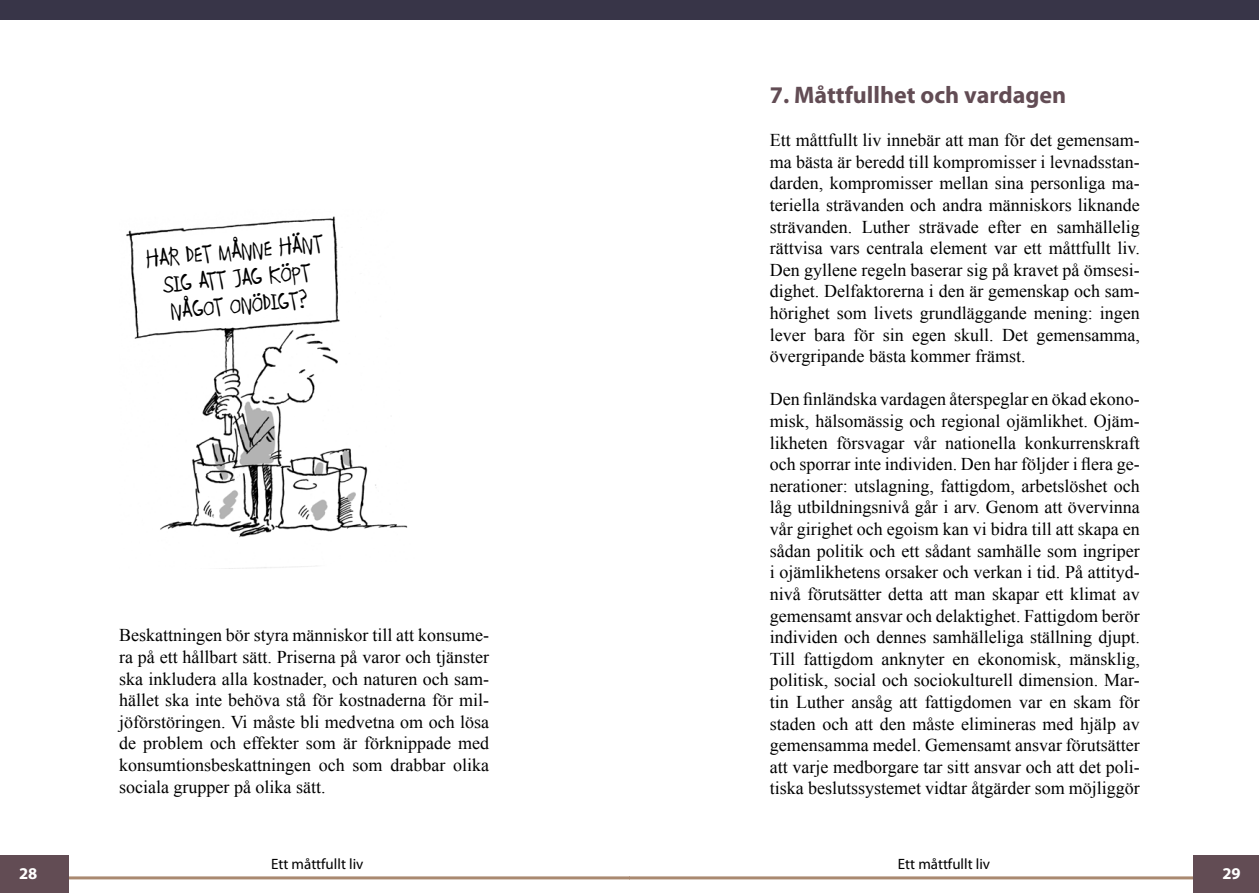
<style>
.page{position:relative;width:1259px;height:893px;background:#fff}
.page>*{position:absolute;margin:0;border:0;box-sizing:border-box;transform-origin:0 0}
.t1{font:25.5px/27px "Boopee";color:#000;text-align:center}
.t2{font:700 24px "Myriad Pro";color:#624c54}
.t3{font:18px/21.6px "Times New Roman";color:#000;text-align:justify}
.t4{font:700 16.5px "Myriad Pro";color:#fff}
.t5{font:15px "Myriad Pro";color:#000}
</style>
<div class="page">
<hr style="left:0;top:876px;width:629px;height:3px;background:#a98970">
<div style="left:0;top:856px;width:68px;height:37px;background:#624c54"></div>
<div style="left:0;top:0;width:629px;height:20px;background:#383548"></div>
<hr style="left:629px;top:876px;width:630px;height:3px;background:#a98970">
<div style="left:1193px;top:856px;width:66px;height:37px;background:#624c54"></div>
<div style="left:629px;top:0;width:630px;height:20px;background:#383548"></div>
<img style="left:126px;top:216px;width:282px;height:352px">
<svg style="left:138px;top:223px;width:195px;height:103px"></svg>
<h1 class="t1" style="left:145px;top:247px;width:179px;rotate:-5deg">Har det månne hänt sig att jag köpt något onödigt?</h1>
<p class="t4" style="left:19px;top:863px;width:20px">28</p>
<p class="t3" style="left:119px;top:624px;width:371px">Beskattningen bör styra människor till att konsume&shy;ra på ett hållbart sätt. Priserna på varor och tjänster ska inkludera alla kostnader, och naturen och sam&shy;hället ska inte behöva stå för kostnaderna för mil&shy;jöförstöringen. Vi måste bli medvetna om och lösa de problem och effekter som är förknippade med konsumtionsbeskattningen och som drabbar olika sociala grupper på olika sätt.</p>
<p class="t5" style="left:271px;top:854px;width:94px">Ett måttfullt liv</p>
<h2 class="t2" style="left:770px;top:79px;width:298px">7. Måttfullhet och vardagen</h2>
<p class="t3" style="left:770px;top:129px;width:371px">Ett måttfullt liv innebär att man för det gemensam&shy;ma bästa är beredd till kompromisser i levnadsstan&shy;darden, kompromisser mellan sina personliga ma&shy;teriella strävanden och andra människors liknande strävanden. Luther strävade efter en samhällelig rättvisa vars centrala element var ett måttfullt liv.<br>Den gyllene regeln baserar sig på kravet på ömsesi&shy;dighet. Delfaktorerna i den är gemenskap och sam&shy;hörighet som livets grundläggande mening: ingen lever bara för sin egen skull. Det gemensamma, övergripande bästa kommer främst.</p>
<p class="t3" style="left:770px;top:388px;width:371px">Den finländska vardagen återspeglar en ökad ekono&shy;misk, hälsomässig och regional ojämlikhet. Ojäm&shy;likheten försvagar vår nationella konkurrenskraft och sporrar inte individen. Den har följder i flera ge&shy;nerationer: utslagning, fattigdom, arbetslöshet och låg utbildningsnivå går i arv. Genom att övervinna vår girighet och egoism kan vi bidra till att skapa en sådan politik och ett sådant samhälle som ingriper i ojämlikhetens orsaker och verkan i tid. På attityd&shy;nivå förutsätter detta att man skapar ett klimat av gemensamt ansvar och delaktighet. Fattigdom berör individen och dennes samhälleliga ställning djupt.<br>Till fattigdom anknyter en ekonomisk, mänsklig, politisk, social och sociokulturell dimension. Mar&shy;tin Luther ansåg att fattigdomen var en skam för staden och att den måste elimineras med hjälp av gemensamma medel. Gemensamt ansvar förutsätter att varje medborgare tar sitt ansvar och att det poli&shy;tiska beslutssystemet vidtar åtgärder som möjliggör</p>
<p class="t5" style="left:898px;top:854px;width:94px">Ett måttfullt liv</p>
<p class="t4" style="left:1222px;top:863px;width:20px">29</p>
</div>
